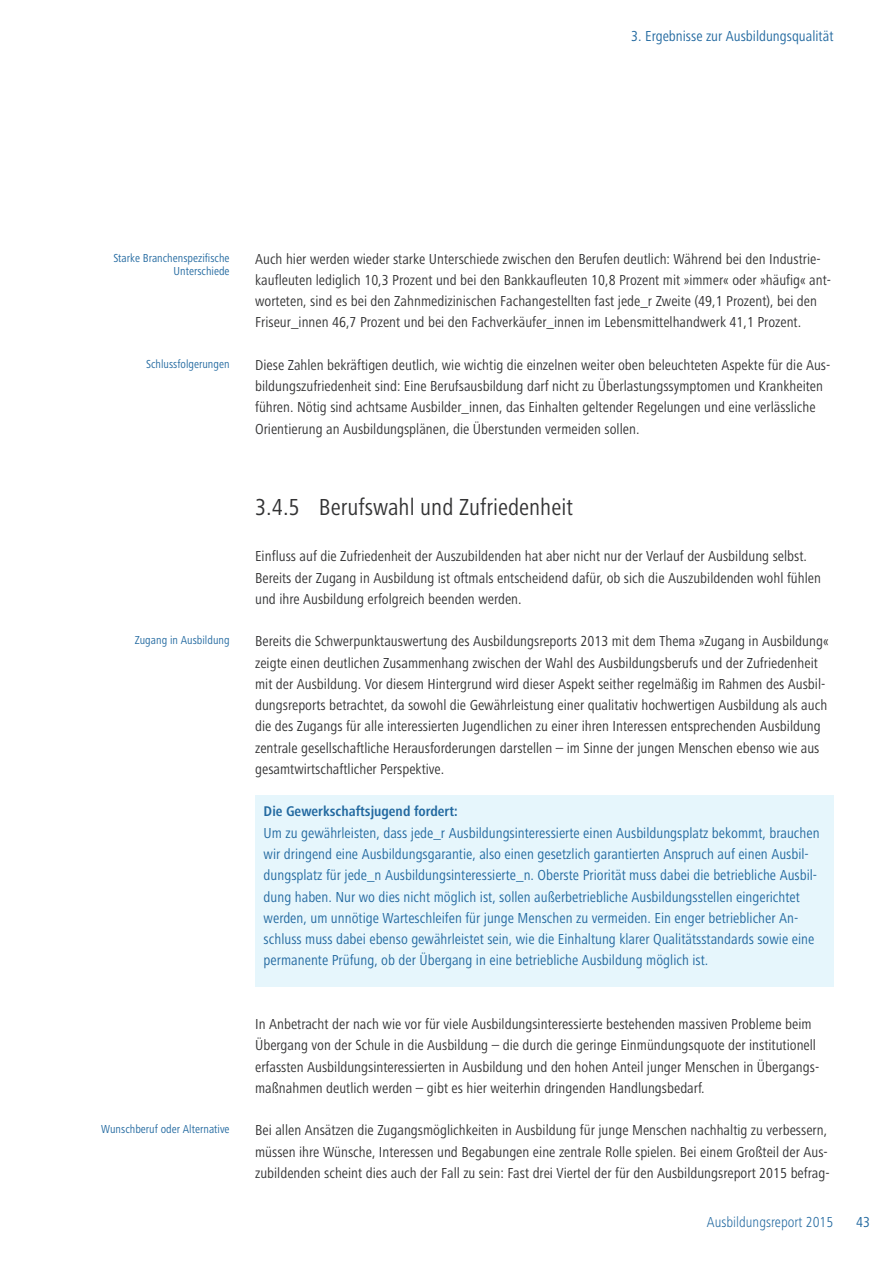
<style>
.page{position:relative;width:893px;height:1263px;background:#fff}
.page>*{position:absolute;margin:0;border:0;box-sizing:border-box;transform-origin:0 0}
.t1{font:condensed 24px "Frutiger Next LT";color:#333334}
.t2{font:condensed 15px/21.3px "Frutiger Next LT";color:#333334}
.t3{font:condensed 15px/21.3px "Frutiger Next LT";color:#2269a0}
.t4{font:300 condensed 15px "Frutiger Next LT";color:#2269a0}
.t5{font:700 condensed 14.55px "Frutiger Next LT";color:#2269a0}
.t6{font:condensed 12px/13.5px "Frutiger Next LT";color:#2269a0;text-align:right}
</style>
<div class="page">
<div style="left:255px;top:795px;width:578px;height:191px;background:#e6f6fc"></div>
<p class="t3" style="left:631px;top:27px;width:204px">3. Ergebnisse zur Ausbildungsqualität</p>
<p class="t6" style="left:113px;top:252px;width:118px">Starke Branchenspezifische<br>Unterschiede</p>
<p class="t6" style="left:146px;top:358px;width:85px">Schlussfolgerungen</p>
<p class="t6" style="left:135px;top:635px;width:96px">Zugang in Ausbildung</p>
<p class="t6" style="left:101px;top:1124px;width:130px">Wunschberuf oder Alternative</p>
<p class="t2" style="left:255px;top:250px;width:578px">Auch hier werden wieder starke Unterschiede zwischen den Berufen deutlich: Während bei den Industrie&shy;kaufleuten lediglich 10,3 Prozent und bei den Bankkaufleuten 10,8 Prozent mit »immer« oder »häufig« ant&shy;worteten, sind es bei den Zahnmedizinischen Fachangestellten fast jede_r Zweite (49,1 Prozent), bei den Friseur_innen 46,7 Prozent und bei den Fachverkäufer_innen im Lebensmittelhandwerk 41,1 Prozent.</p>
<p class="t2" style="left:255px;top:356px;width:577px">Diese Zahlen bekräftigen deutlich, wie wichtig die einzelnen weiter oben beleuchteten Aspekte für die Aus&shy;bildungszufriedenheit sind: Eine Berufsausbildung darf nicht zu Überlastungssymptomen und Krankheiten führen. Nötig sind achtsame Ausbilder_innen, das Einhalten geltender Regelungen und eine verlässliche Orientierung an Ausbildungsplänen, die Überstunden vermeiden sollen.</p>
<h1 class="t1" style="left:255px;top:499px;width:319px">3.4.5 Berufswahl und Zufriedenheit</h1>
<p class="t2" style="left:255px;top:547px;width:567px">Einfluss auf die Zufriedenheit der Auszubildenden hat aber nicht nur der Verlauf der Ausbildung selbst.<br>Bereits der Zugang in Ausbildung ist oftmals entscheidend dafür, ob sich die Auszubildenden wohl fühlen und ihre Ausbildung erfolgreich beenden werden.</p>
<p class="t2" style="left:255px;top:632px;width:575px">Bereits die Schwerpunktauswertung des Ausbildungsreports 2013 mit dem Thema »Zugang in Ausbildung« zeigte einen deutlichen Zusammenhang zwischen der Wahl des Ausbildungsberufs und der Zufriedenheit mit der Ausbildung. Vor diesem Hintergrund wird dieser Aspekt seither regelmäßig im Rahmen des Ausbil&shy;dungsreports betrachtet, da sowohl die Gewährleistung einer qualitativ hochwertigen Ausbildung als auch die des Zugangs für alle interessierten Jugendlichen zu einer ihren Interessen entsprechenden Ausbildung zentrale gesellschaftliche Herausforderungen darstellen – im Sinne der jungen Menschen ebenso wie aus gesamtwirtschaftlicher Perspektive.</p>
<p class="t5" style="left:264px;top:807px;width:196px">Die Gewerkschaftsjugend fordert:</p>
<p class="t3" style="left:264px;top:824px;width:557px">Um zu gewährleisten, dass jede_r Ausbildungsinteressierte einen Ausbildungsplatz bekommt, brauchen wir dringend eine Ausbildungsgarantie, also einen gesetzlich garantierten Anspruch auf einen Ausbil&shy;dungsplatz für jede_n Ausbildungsinteressierte_n. Oberste Priorität muss dabei die betriebliche Ausbil&shy;dung haben. Nur wo dies nicht möglich ist, sollen außerbetriebliche Ausbildungsstellen eingerichtet werden, um unnötige Warteschleifen für junge Menschen zu vermeiden. Ein enger betrieblicher An&shy;schluss muss dabei ebenso gewährleistet sein, wie die Einhaltung klarer Qualitätsstandards sowie eine permanente Prüfung, ob der Übergang in eine betriebliche Ausbildung möglich ist.</p>
<p class="t2" style="left:255px;top:1015px;width:566px">In Anbetracht der nach wie vor für viele Ausbildungsinteressierte bestehenden massiven Probleme beim Übergang von der Schule in die Ausbildung – die durch die geringe Einmündungsquote der institutionell erfassten Ausbildungsinteressierten in Ausbildung und den hohen Anteil junger Menschen in Übergangs&shy;maßnahmen deutlich werden – gibt es hier weiterhin dringenden Handlungsbedarf.</p>
<p class="t2" style="left:255px;top:1121px;width:576px">Bei allen Ansätzen die Zugangsmöglichkeiten in Ausbildung für junge Menschen nachhaltig zu verbessern, müssen ihre Wünsche, Interessen und Begabungen eine zentrale Rolle spielen. Bei einem Großteil der Aus&shy;zubildenden scheint dies auch der Fall zu sein: Fast drei Viertel der für den Ausbildungsreport 2015 befrag-</p>
<p class="t4" style="left:707px;top:1217px;width:128px">Ausbildungsreport 2015</p>
<p class="t3" style="left:856px;top:1213px;width:15px">43</p>
</div>
